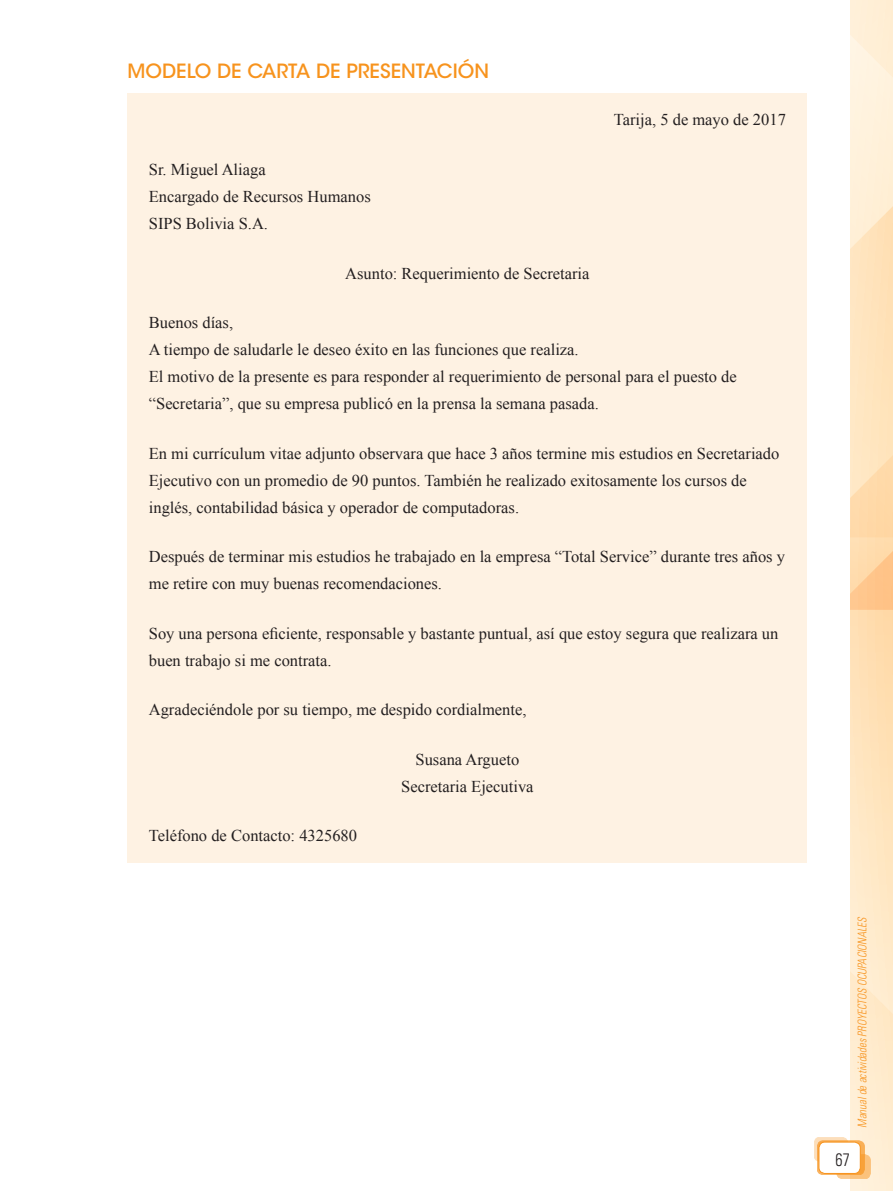
<style>
.page{position:relative;width:893px;height:1191px;background:#fff}
.page>*{position:absolute;margin:0;border:0;box-sizing:border-box;transform-origin:0 0}
.t1{font:500 19.5px "ITC Avant Garde Std";color:#f7931d}
.t2{font:300 condensed 18px "Univers LT Std";color:#231f20;scale:.9 1}
.t3{font:16.5px/27px "Times New Roman";color:#231f20}
.t4{font:italic 300 condensed 12px "Univers LT Std";color:#f7931d;scale:.9 1}
</style>
<div class="page">
<svg style="left:850px;top:0;width:43px;height:1191px;background:#fee6c3"></svg>
<svg style="left:817px;top:1140px;width:47px;height:34px"></svg>
<div style="left:817px;top:1140px;width:47px;height:34px;border:1px solid #f7931d;border-radius:6px"></div>
<svg style="left:837px;top:1154px;width:33px;height:24px"></svg>
<div style="left:837px;top:1154px;width:33px;height:24px;border:1px solid #f7931d;border-radius:6px"></div>
<svg style="left:814px;top:1137px;width:34px;height:24px"></svg>
<div style="left:814px;top:1137px;width:34px;height:24px;border:1px solid #f7931d;border-radius:6px"></div>
<div style="left:819px;top:1142px;width:41px;height:31px;background:#fff;border-radius:6px"></div>
<div style="left:819px;top:1142px;width:41px;height:31px;border:1px solid #f7931d;border-radius:6px"></div>
<div style="left:128px;top:93px;width:679px;height:769px;background:#fef2e3"></div>
<p class="t1" style="left:128px;top:59px;width:363px">MODELO DE CARTA DE PRESENTACIÓN</p>
<p class="t3" style="left:614px;top:106px;width:174px">Tarija, 5 de mayo de 2017</p>
<p class="t3" style="left:149px;top:156px;width:223px">Sr. Miguel Aliaga<br>Encargado de Recursos Humanos<br>SIPS Bolivia S.A.</p>
<p class="t3" style="left:345px;top:259px;width:246px">Asunto: Requerimiento de Secretaria</p>
<p class="t3" style="left:149px;top:309px;width:589px">Buenos días,<br>A tiempo de saludarle le deseo éxito en las funciones que realiza.<br>El motivo de la presente es para responder al requerimiento de personal para el puesto de “Secretaria”, que su empresa publicó en la prensa la semana pasada.</p>
<p class="t3" style="left:149px;top:439px;width:632px">En mi currículum vitae adjunto observara que hace 3 años termine mis estudios en Secretariado<br>Ejecutivo con un promedio de 90 puntos. También he realizado exitosamente los cursos de inglés, contabilidad básica y operador de computadoras.</p>
<p class="t3" style="left:149px;top:543px;width:638px">Después de terminar mis estudios he trabajado en la empresa “Total Service” durante tres años y me retire con muy buenas recomendaciones.</p>
<p class="t3" style="left:149px;top:619px;width:631px">Soy una persona eficiente, responsable y bastante puntual, así que estoy segura que realizara un buen trabajo si me contrata.</p>
<p class="t3" style="left:149px;top:696px;width:379px">Agradeciéndole por su tiempo, me despido cordialmente,</p>
<p class="t3" style="left:401px;top:745px;width:134px;text-align:center">Susana Argueto<br>Secretaria Ejecutiva</p>
<p class="t3" style="left:149px;top:822px;width:210px">Teléfono de Contacto: 4325680</p>
<p class="t4" style="left:855px;top:1127px;width:236px;rotate:-90deg">Manual de actividades PROYECTOS OCUPACIONALES</p>
<p class="t2" style="left:836px;top:1149px;width:17px">67</p>
</div>
